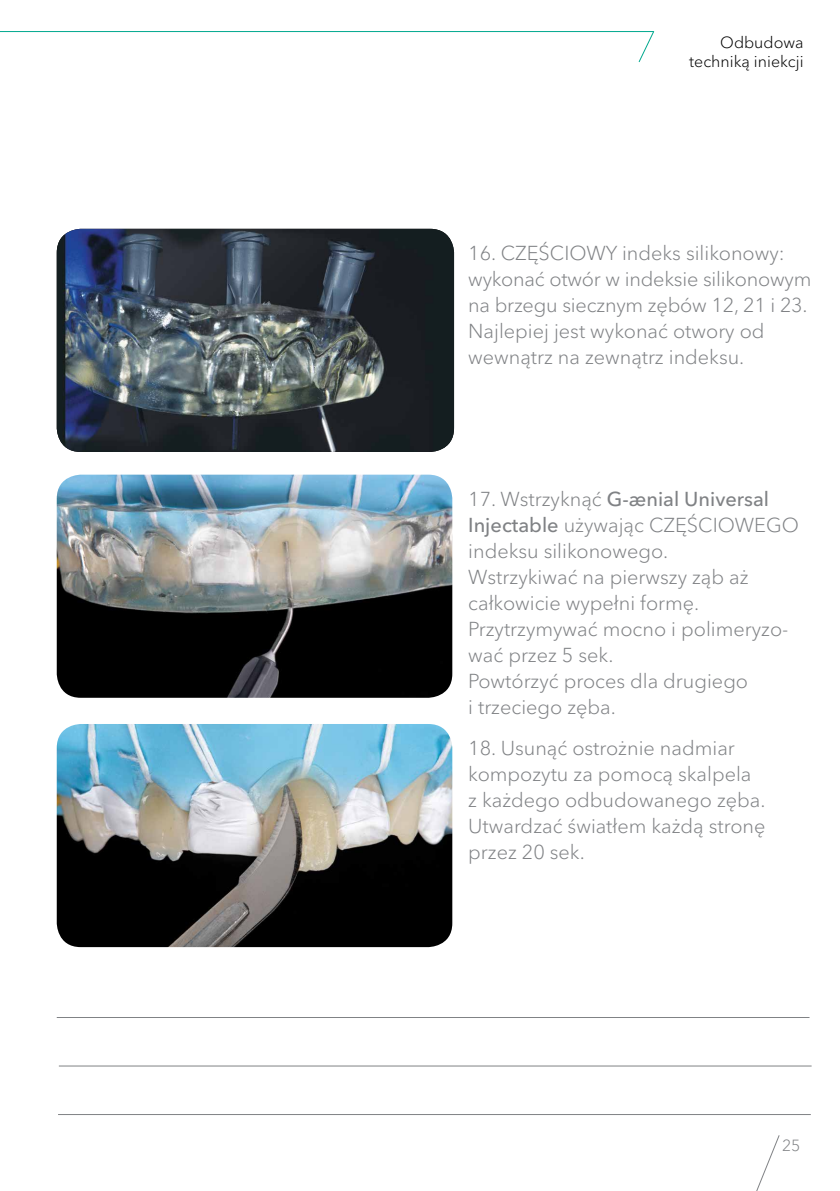
<style>
.page{position:relative;width:840px;height:1191px;background:#fff}
.page>*{position:absolute;margin:0;border:0;box-sizing:border-box;transform-origin:0 0}
.t1{font:300 20px/26px "Avenir Next Cyr";color:#808285}
.t2{font:300 16px/19.2px "Avenir Next Cyr";color:#000;text-align:right}
.t3{font:300 16px "Avenir Next Cyr";color:#808285}
.s1{font-weight:500}
</style>
<div class="page">
<hr style="left:0;top:31px;width:653px;height:1px;background:#00a88e">
<svg style="left:638px;top:31px;width:16px;height:32px"></svg>
<svg style="left:756px;top:1135px;width:23px;height:56px"></svg>
<img style="left:57px;top:229px;width:397px;height:223px">
<hr style="left:57px;top:1017px;width:752px;height:1px;background:#808285">
<hr style="left:59px;top:1065px;width:752px;height:1px;background:#808285">
<hr style="left:58px;top:1114px;width:752px;height:1px;background:#808285">
<img style="left:57px;top:474px;width:395px;height:224px">
<img style="left:57px;top:724px;width:395px;height:223px">
<p class="t2" style="left:689px;top:32px;width:116px">Odbudowa techniką iniekcji</p>
<p class="t1" style="left:468px;top:240px;width:344px">16. CZĘŚCIOWY indeks silikonowy: wykonać otwór w indeksie silikonowym na brzegu siecznym zębów 12, 21 i 23.<br>Najlepiej jest wykonać otwory od wewnątrz na zewnątrz indeksu.</p>
<p class="t1" style="left:468px;top:486px;width:332px">17. Wstrzyknąć <span class="s1">G-ænial Universal<br>Injectable</span> używając CZĘŚCIOWEGO indeksu silikonowego.<br>Wstrzykiwać na pierwszy ząb aż całkowicie wypełni formę.<br>Przytrzymywać mocno i polimeryzo&shy;wać przez 5 sek.<br>Powtórzyć proces dla drugiego<br>i trzeciego zęba.</p>
<p class="t1" style="left:468px;top:735px;width:298px">18. Usunąć ostrożnie nadmiar kompozytu za pomocą skalpela<br>z każdego odbudowanego zęba.<br>Utwardzać światłem każdą stronę przez 20 sek.</p>
<p class="t3" style="left:781px;top:1135px;width:20px">25</p>
</div>
